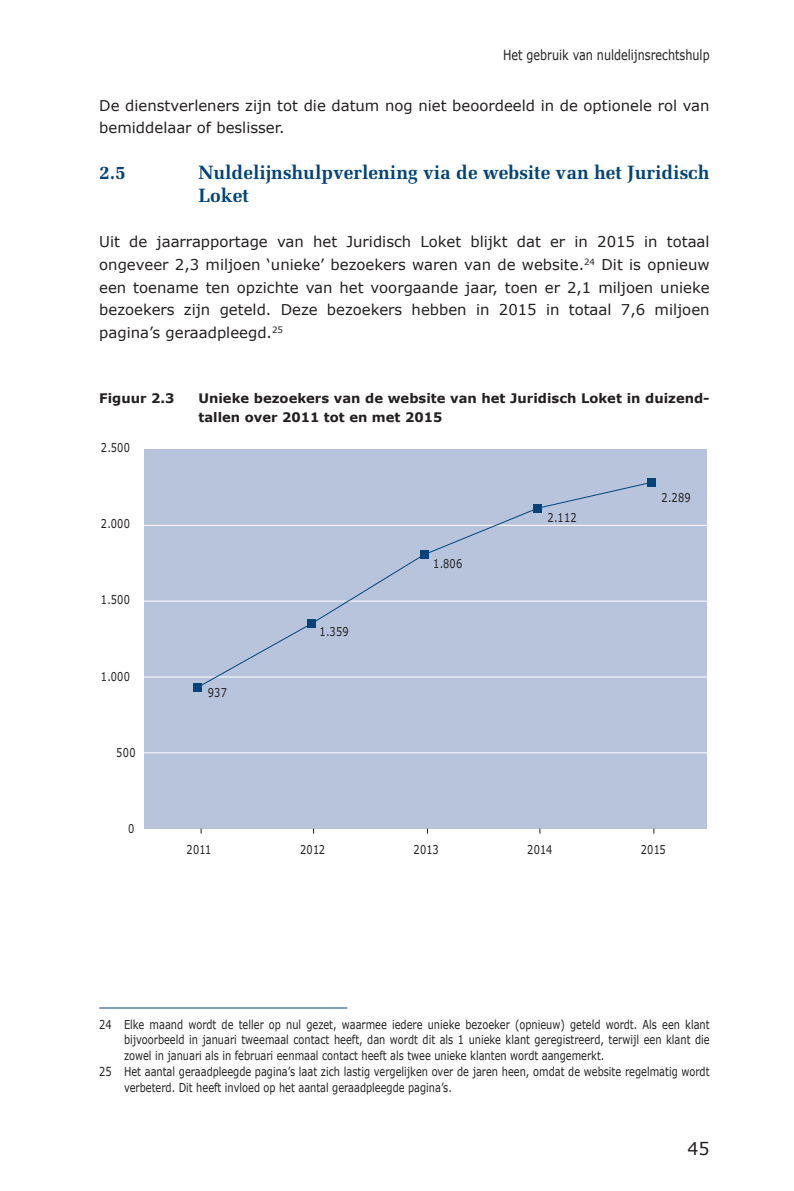
<style>
.page{position:relative;width:794px;height:1191px;background:#fff}
.page>*{position:absolute;margin:0;border:0;box-sizing:border-box;transform-origin:0 0}
.PARAGRAAF1_1{font:700 19.25px/22.8px "Melior LT Std";color:#00447b}
.t1{font:17.5px "Verdana";color:#231f20}
.Standaard{font:14.88px/22.8px "Verdana";color:#231f20}
.t2{font:14px "Verdana";color:#231f20;scale:.8 1}
.FIGUUR{font:700 13.12px/19.2px "Verdana";color:#231f20}
.t3{font:12.25px/15.8px "Verdana";color:#231f20;text-align:justify;scale:.8 1}
</style>
<div class="page">
<hr style="left:99px;top:1007px;width:248px;height:1px;background:#00447b">
<div style="left:144px;top:449px;width:563px;height:379px;background:#b8c4dc"></div>
<hr style="left:141px;top:525px;width:567px;height:1px;background:#fff">
<hr style="left:141px;top:601px;width:567px;height:1px;background:#fff">
<hr style="left:141px;top:676px;width:567px;height:1px;background:#fff">
<hr style="left:141px;top:752px;width:567px;height:1px;background:#fff">
<svg style="left:196px;top:483px;width:457px;height:203px"></svg>
<div style="left:193px;top:683px;width:9px;height:9px;background:#00447b"></div>
<div style="left:307px;top:619px;width:9px;height:9px;background:#00447b"></div>
<div style="left:419px;top:550px;width:9px;height:9px;background:#00447b"></div>
<div style="left:533px;top:503px;width:9px;height:9px;background:#00447b"></div>
<div style="left:647px;top:478px;width:9px;height:9px;background:#00447b"></div>
<p class="t2" style="left:503px;top:46px;width:260px">Het gebruik van nuldelijnsrechtshulp</p>
<p class="Standaard" style="left:99px;top:94px;width:612px">De dienstverleners zijn tot die datum nog niet beoordeeld in de optionele rol van bemiddelaar of beslisser.</p>
<p class="PARAGRAAF1_1" style="left:99px;top:161px;width:28px">2.5</p>
<p class="PARAGRAAF1_1" style="left:198px;top:161px;width:512px">Nuldelijnshulpverlening via de website van het Juridisch<br>Loket</p>
<p class="Standaard" style="left:99px;top:230px;width:612px;text-align:justify">Uit de jaarrapportage van het Juridisch Loket blijkt dat er in 2015 in totaal ongeveer 2,3 miljoen ‘unieke’ bezoekers waren van de website.<sup>24</sup> Dit is opnieuw een toename ten opzichte van het voorgaande jaar, toen er 2,1 miljoen unieke bezoekers zijn geteld. Deze bezoekers hebben in 2015 in totaal 7,6 miljoen pagina’s geraadpleegd.<sup>25</sup></p>
<p class="FIGUUR" style="left:99px;top:388px;width:77px">Figuur 2.3</p>
<p class="FIGUUR" style="left:198px;top:388px;width:512px">Unieke bezoekers van de website van het Juridisch Loket in duizend&shy;tallen over 2011 tot en met 2015</p>
<p class="t3" style="left:101px;top:439px;width:38px">2.500</p>
<p class="t3" style="left:101px;top:516px;width:38px">2.000</p>
<p class="t3" style="left:101px;top:592px;width:38px">1.500</p>
<p class="t3" style="left:101px;top:668px;width:38px">1.000</p>
<p class="t3" style="left:116px;top:744px;width:26px">500</p>
<p class="t3" style="left:128px;top:820px;width:9px">0</p>
<p class="t3" style="left:208px;top:684px;width:26px">937</p>
<p class="t3" style="left:320px;top:623px;width:38px">1.359</p>
<p class="t3" style="left:433px;top:555px;width:38px">1.806</p>
<p class="t3" style="left:547px;top:510px;width:38px">2.112</p>
<p class="t3" style="left:661px;top:489px;width:38px">2.289</p>
<p class="t3" style="left:186px;top:841px;width:33px">2011</p>
<p class="t3" style="left:300px;top:841px;width:33px">2012</p>
<p class="t3" style="left:413px;top:841px;width:33px">2013</p>
<p class="t3" style="left:527px;top:841px;width:33px">2014</p>
<p class="t3" style="left:640px;top:841px;width:33px">2015</p>
<p class="t3" style="left:124px;top:1016px;width:733px;text-indent:-25px">24 Elke maand wordt de teller op nul gezet, waarmee iedere unieke bezoeker (opnieuw) geteld wordt. Als een klant bijvoorbeeld in januari tweemaal contact heeft, dan wordt dit als 1 unieke klant geregistreerd, terwijl een klant die zowel in januari als in februari eenmaal contact heeft als twee unieke klanten wordt aangemerkt.</p>
<p class="t3" style="left:124px;top:1063px;width:733px;text-indent:-25px">25 Het aantal geraadpleegde pagina’s laat zich lastig vergelijken over de jaren heen, omdat de website regelmatig wordt verbeterd. Dit heeft invloed op het aantal geraadpleegde pagina’s.</p>
<p class="t1" style="left:687px;top:1136px;width:24px">45</p>
</div>
